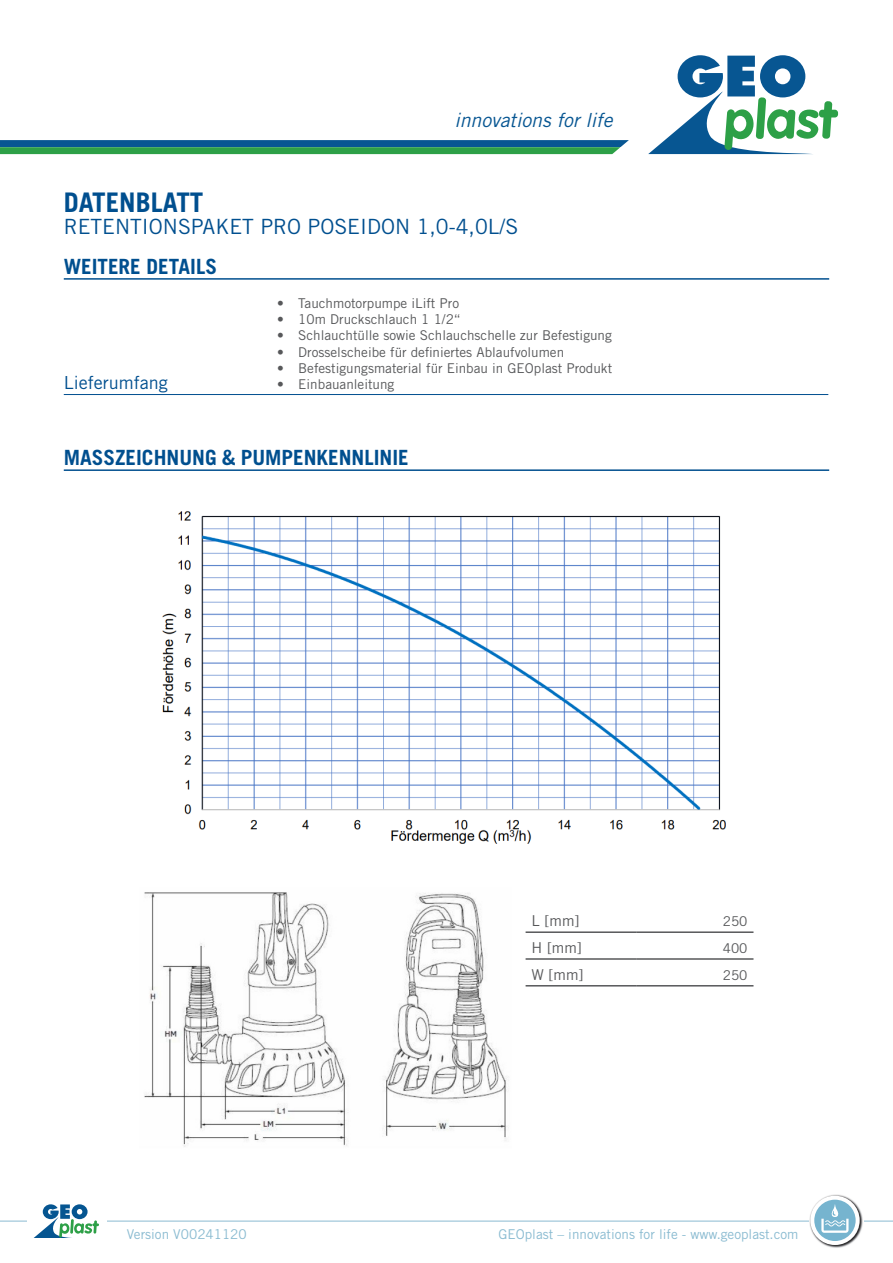
<style>
.page{position:relative;width:893px;height:1263px;background:#fff}
.page>*{position:absolute;margin:0;border:0;box-sizing:border-box;transform-origin:0 0}
.t1{font:700 27px "Trade Gothic LT Std";color:#004f8f}
.t2{font:700 21px "Trade Gothic LT Std";color:#004f8f}
.t3{font:21px "Trade Gothic LT Std";color:#004f8f}
.t4{font:italic 19.5px "Trade Gothic LT Std";color:#075692}
.t5{font:18px "Trade Gothic LT Std";color:#004f8f}
.t6{font:15px "Trade Gothic LT Std";color:#57585a}
.t7{font:13.5px "Trade Gothic LT Std";color:#57585a}
.t8{font:13.5px "Trade Gothic LT Std";color:#8abbd1}
</style>
<div class="page">
<div style="left:819px;top:110px;width:19px;height:7px;background:#2da047;border-radius:3px"></div>
<svg style="left:648px;top:55px;width:184px;height:99px"></svg>
<svg style="left:0;top:140px;width:629px;height:14px;background:#207e71"></svg>
<hr style="left:0;top:1221px;width:893px;height:1px;background:#8abbd1">
<div style="left:28px;top:1202px;width:79px;height:44px;background:#fff"></div>
<svg style="left:35px;top:1204px;width:64px;height:33px"></svg>
<img style="left:808px;top:1194px;width:55px;height:54px">
<svg style="left:810px;top:1196px;width:50px;height:49px"></svg>
<div style="left:814px;top:1200px;width:42px;height:41px;background:#76b4cf;border-radius:50%"></div>
<svg style="left:815px;top:1203px;width:41px;height:33px"></svg>
<hr style="left:64px;top:469px;width:765px;height:2px;background:#004f8f">
<hr style="left:526px;top:931px;width:110px;height:2px;background:#57585a">
<hr style="left:636px;top:931px;width:117px;height:2px;background:#57585a">
<hr style="left:526px;top:958px;width:110px;height:2px;background:#57585a">
<hr style="left:636px;top:958px;width:117px;height:2px;background:#57585a">
<hr style="left:526px;top:985px;width:110px;height:1px;background:#57585a">
<hr style="left:636px;top:985px;width:117px;height:1px;background:#57585a">
<hr style="left:64px;top:394px;width:764px;height:1px;background:#004f8f">
<hr style="left:64px;top:278px;width:765px;height:2px;background:#004f8f">
<img style="left:162px;top:511px;width:564px;height:332px">
<img style="left:144px;top:892px;width:363px;height:255px">
<h3 class="t4" style="left:454px;top:108px;width:160px">innovations for life</h3>
<h1 class="t1" style="left:64px;top:185px;width:141px">DATENBLATT</h1>
<h2 class="t3" style="left:64px;top:214px;width:456px">RETENTIONSPAKET PRO POSEIDON 1,0-4,0L/S</h2>
<h2 class="t2" style="left:64px;top:254px;width:155px">WEITERE DETAILS</h2>
<h3 class="t5" style="left:64px;top:372px;width:106px">Lieferumfang</h3>
<p class="t7" style="left:277px;top:295px;width:184px">• Tauchmotorpumpe iLift Pro</p>
<p class="t7" style="left:277px;top:311px;width:185px">• 10m Druckschlauch 1 1/2“</p>
<p class="t7" style="left:277px;top:327px;width:336px">• Schlauchtülle sowie Schlauchschelle zur Befestigung</p>
<p class="t7" style="left:277px;top:344px;width:289px">• Drosselscheibe für definiertes Ablaufvolumen</p>
<p class="t7" style="left:277px;top:360px;width:337px">• Befestigungsmaterial für Einbau in GEOplast Produkt</p>
<p class="t7" style="left:277px;top:376px;width:119px">• Einbauanleitung</p>
<h2 class="t2" style="left:64px;top:445px;width:346px">MASSZEICHNUNG &amp; PUMPENKENNLINIE</h2>
<p class="t8" style="left:127px;top:1226px;width:121px">Version V00241120</p>
<p class="t6" style="left:532px;top:912px;width:49px">L [mm]</p>
<p class="t7" style="left:723px;top:913px;width:26px">250</p>
<p class="t6" style="left:532px;top:938px;width:52px">H [mm]</p>
<p class="t7" style="left:723px;top:940px;width:26px">400</p>
<p class="t6" style="left:532px;top:965px;width:54px">W [mm]</p>
<p class="t7" style="left:723px;top:967px;width:26px">250</p>
<p class="t8" style="left:498px;top:1226px;width:301px">GEOplast – innovations for life - www.geoplast.com</p>
</div>
